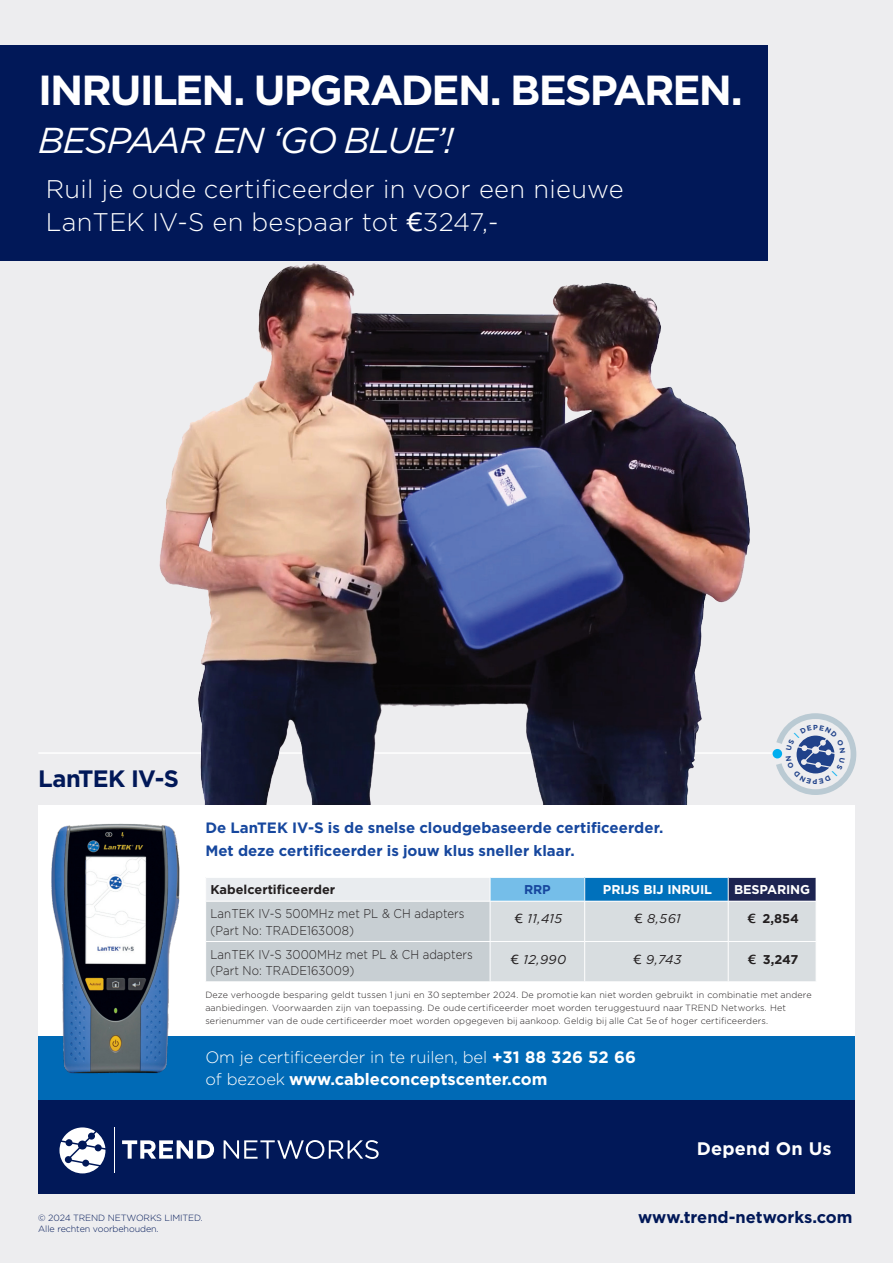
<style>
.page{position:relative;width:893px;height:1263px;background:#ededef}
.page>*{position:absolute;margin:0;border:0;box-sizing:border-box;transform-origin:0 0}
.t1{font:700 42px "Gotham";letter-spacing:-.045em;color:#fff}
.t2{font:italic 36px "Gotham";letter-spacing:-.035em;color:#fff}
.t3{font:300 25.5px/33px "Gotham";letter-spacing:.015em;color:#fff}
.t4{font:700 23.7px "Gotham";letter-spacing:-.03em;color:#011858}
.t5{font:700 18.15px "Gotham";letter-spacing:.01em;color:#fff}
.t6{font:300 16.5px/21.8px "Gotham";letter-spacing:-.005em;color:#fff}
.t7{font:700 16.5px "Gotham";color:#011858}
.t8{font:700 15px/22.5px "Gotham";color:#16479e}
.t9{font:300 12.75px/16.5px "Gotham";letter-spacing:.005em;color:#231f20;scale:.9 1}
.t10{font:700 12.75px "Gotham";color:#231f20}
.t11{font:italic 12.75px "Gotham";letter-spacing:.025em;color:#231f20}
.t12{font:700 12.75px "Gotham";letter-spacing:-.01em;color:#fff}
.t13{font:700 12.75px "Gotham";color:#16479e}
.t14{font:300 9px/12.8px "Gotham";letter-spacing:.015em;color:#231f20}
.t15{font:300 9px/10.4px "Gotham";letter-spacing:-.01em;color:#011858}
.s1{font-family:"Lucida Grande";font-weight:400}
.s2{font-family:"Lucida Grande";font-style:normal}
.s3{font-family:"Lucida Grande"}
.s4{font-weight:700}
</style>
<div class="page">
<div style="left:38px;top:1036px;width:817px;height:64px;background:#006ab6"></div>
<div style="left:38px;top:805px;width:817px;height:231px;background:#fff"></div>
<img style="left:51px;top:823px;width:129px;height:251px">
<div style="left:38px;top:1100px;width:817px;height:93px;background:#011858"></div>
<svg style="left:59px;top:1127px;width:46px;height:46px"></svg>
<hr style="left:115px;top:1127px;width:1px;height:46px;background:#fff">
<svg style="left:122px;top:1140px;width:92px;height:19px"></svg>
<svg style="left:224px;top:1140px;width:155px;height:19px"></svg>
<svg style="left:206px;top:878px;width:610px;height:104px;background:#bfcdd7"></svg>
<hr style="left:490px;top:901px;width:95px;height:1px;background:#fff">
<hr style="left:490px;top:901px;width:1px;height:40px;background:#fff">
<hr style="left:585px;top:901px;width:143px;height:1px;background:#fff">
<hr style="left:584px;top:901px;width:1px;height:40px;background:#fff">
<hr style="left:728px;top:901px;width:88px;height:1px;background:#fff">
<hr style="left:728px;top:901px;width:1px;height:40px;background:#fff">
<hr style="left:490px;top:941px;width:95px;height:1px;background:#fff">
<hr style="left:490px;top:942px;width:1px;height:39px;background:#fff">
<hr style="left:585px;top:941px;width:143px;height:1px;background:#fff">
<hr style="left:584px;top:942px;width:1px;height:39px;background:#fff">
<hr style="left:728px;top:941px;width:88px;height:1px;background:#fff">
<hr style="left:728px;top:942px;width:1px;height:39px;background:#fff">
<hr style="left:490px;top:981px;width:95px;height:1px;background:#fff">
<hr style="left:585px;top:981px;width:143px;height:1px;background:#fff">
<hr style="left:728px;top:981px;width:88px;height:1px;background:#fff">
<div style="left:0;top:45px;width:767px;height:216px;background:#011858"></div>
<img style="left:39px;top:239px;width:818px;height:565px">
<div style="left:773px;top:749px;width:9px;height:9px;background:#00aeef;border-radius:50%"></div>
<svg style="left:776px;top:713px;width:80px;height:82px"></svg>
<h1 class="t1" style="left:38px;top:74px;width:706px">INRUILEN. UPGRADEN. BESPAREN.</h1>
<h2 class="t2" style="left:38px;top:126px;width:417px">BESPAAR EN ‘GO BLUE’!</h2>
<h3 class="t3" style="left:46px;top:174px;width:579px">Ruil je oude certificeerder in voor een nieuwe<br>LanTEK IV-S en bespaar tot <span class="s1">€</span>3247,-</h3>
<h3 class="t4" style="left:38px;top:769px;width:142px">LanTEK IV-S</h3>
<h3 class="t8" style="left:205px;top:818px;width:460px">De LanTEK IV-S is de snelse cloudgebaseerde certificeerder.<br>Met deze certificeerder is jouw klus sneller klaar.</h3>
<h3 class="t10" style="left:210px;top:885px;width:126px">Kabelcertificeerder</h3>
<h3 class="t13" style="left:524px;top:885px;width:28px">RRP</h3>
<h3 class="t12" style="left:603px;top:885px;width:111px">PRIJS BIJ INRUIL</h3>
<h3 class="t12" style="left:734px;top:885px;width:78px">BESPARING</h3>
<h3 class="t9" style="left:210px;top:906px;width:284px">LanTEK IV-S 500MHz met PL &amp; CH adapters (Part No: TRADE163008)</h3>
<h3 class="t11" style="left:515px;top:914px;width:49px"><span class="s2">€</span> 11,415</h3>
<h3 class="t11" style="left:634px;top:914px;width:48px"><span class="s2">€</span> 8,561</h3>
<h3 class="t10" style="left:747px;top:914px;width:53px"><span class="s3">€</span> 2,854</h3>
<h3 class="t9" style="left:210px;top:947px;width:293px">LanTEK IV-S 3000MHz met PL &amp; CH adapters (Part No: TRADE163009)</h3>
<h3 class="t11" style="left:511px;top:954px;width:57px"><span class="s2">€</span> 12,990</h3>
<h3 class="t11" style="left:633px;top:954px;width:50px"><span class="s2">€</span> 9,743</h3>
<h3 class="t10" style="left:748px;top:954px;width:52px"><span class="s3">€</span> 3,247</h3>
<p class="t14" style="left:205px;top:989px;width:608px">Deze verhoogde besparing geldt tussen 1 juni en 30 september 2024. De promotie kan niet worden gebruikt in combinatie met andere aanbiedingen. Voorwaarden zijn van toepassing. De oude certificeerder moet worden teruggestuurd naar TREND Networks. Het serienummer van de oude certificeerder moet worden opgegeven bij aankoop. Geldig bij alle Cat 5e of hoger certificeerders.</p>
<h3 class="t6" style="left:205px;top:1047px;width:432px">Om je certificeerder in te ruilen, bel <span class="s4">+31 88 326 52 66 </span>of bezoek <span class="s4">www.cableconceptscenter.com</span></h3>
<h3 class="t5" style="left:697px;top:1141px;width:136px">Depend On Us</h3>
<p class="t15" style="left:38px;top:1213px;width:166px">© 2024 TREND NETWORKS LIMITED.<br>Alle rechten voorbehouden.</p>
<h3 class="t7" style="left:638px;top:1211px;width:216px">www.trend-networks.com</h3>
</div>
